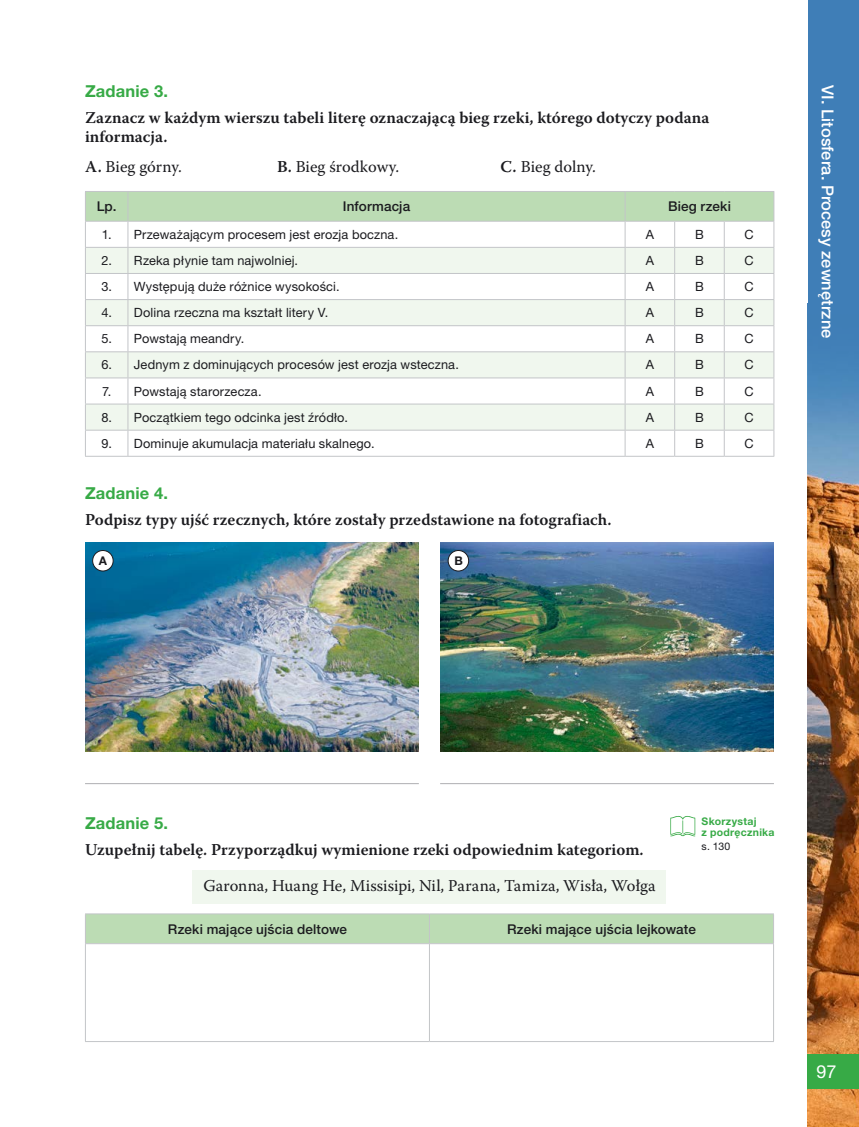
<style>
.page{position:relative;width:859px;height:1127px;background:#fff}
.page>*{position:absolute;margin:0;border:0;box-sizing:border-box;transform-origin:0 0}
.t1{font:18px "Helvetica Neue LT Pro";color:#fff}
.t2{font:600 16.5px/19.5px "Warnock Pro";color:#1b1b1f}
.t3{font:16.5px "Warnock Pro";color:#1b1b1f}
.t4{font:500 16.5px "Helvetica Neue LT Pro";color:#fff}
.t5{font:700 16.5px "Helvetica Neue LT Pro";letter-spacing:.01em;color:#37aa46}
.t6{font:500 13.5px "Helvetica Neue LT Pro";letter-spacing:.01em;color:#1b1b1f}
.t7{font:12.75px "Helvetica Neue LT Pro";letter-spacing:.01em;color:#1b1b1f}
.t8{font:700 12px "Helvetica Neue LT Pro";color:#1b1b1f}
.t9{font:700 10.5px/11.2px "Helvetica Neue LT Pro";letter-spacing:.025em;color:#37aa46}
.t10{font:10.5px "Helvetica Neue LT Pro";color:#1b1b1f}
.s1{font-weight:600}
</style>
<div class="page">
<svg style="left:85px;top:191px;width:689px;height:265px"></svg>
<hr style="left:85px;top:456px;width:43px;height:1px;background:#c3c5c8">
<hr style="left:128px;top:456px;width:497px;height:1px;background:#c3c5c8">
<hr style="left:625px;top:456px;width:50px;height:1px;background:#c3c5c8">
<hr style="left:675px;top:456px;width:49px;height:1px;background:#c3c5c8">
<hr style="left:724px;top:456px;width:50px;height:1px;background:#c3c5c8">
<img style="left:85px;top:542px;width:334px;height:209px">
<img style="left:440px;top:542px;width:334px;height:209px">
<hr style="left:85px;top:783px;width:334px;height:1px;background:#aeafb2">
<hr style="left:440px;top:783px;width:334px;height:1px;background:#aeafb2">
<div style="left:193px;top:870px;width:473px;height:33px;background:#f0f7ee"></div>
<svg style="left:86px;top:944px;width:687px;height:1px"></svg>
<hr style="left:85px;top:913px;width:344px;height:1px;background:#c3c5c8">
<hr style="left:429px;top:913px;width:345px;height:1px;background:#c3c5c8">
<div style="left:85px;top:914px;width:689px;height:29px;background:#bcdcb4"></div>
<hr style="left:85px;top:943px;width:344px;height:1px;background:#c3c5c8">
<hr style="left:85px;top:944px;width:1px;height:97px;background:#c3c5c8">
<hr style="left:429px;top:943px;width:345px;height:1px;background:#c3c5c8">
<hr style="left:429px;top:944px;width:1px;height:97px;background:#c3c5c8">
<hr style="left:773px;top:944px;width:1px;height:97px;background:#c3c5c8">
<hr style="left:85px;top:1041px;width:344px;height:1px;background:#c3c5c8">
<hr style="left:429px;top:1041px;width:345px;height:1px;background:#c3c5c8">
<svg style="left:670px;top:816px;width:25px;height:20px"></svg>
<div style="left:93px;top:550px;width:20px;height:21px;background:#fff;border-radius:50%"></div>
<div style="left:92px;top:550px;width:22px;height:21px;border:1px solid #1b1b1f;border-radius:50%"></div>
<div style="left:448px;top:550px;width:21px;height:21px;background:#fff;border-radius:50%"></div>
<div style="left:448px;top:550px;width:21px;height:21px;border:1px solid #1b1b1f;border-radius:50%"></div>
<img style="left:808px;top:430px;width:51px;height:697px">
<div style="left:808px;top:0;width:51px;height:430px;background:#3f7eb7"></div>
<div style="left:808px;top:1054px;width:51px;height:35px;background:#37aa46"></div>
<p class="t5" style="left:85px;top:81px;width:85px">Zadanie 3.</p>
<p class="t2" style="left:85px;top:107px;width:626px">Zaznacz w każdym wierszu tabeli literę oznaczającą bieg rzeki, którego dotyczy podana informacja.</p>
<p class="t3" style="left:85px;top:157px;width:98px"><span class="s1">A.</span> Bieg górny.</p>
<p class="t3" style="left:277px;top:157px;width:124px"><span class="s1">B.</span> Bieg środkowy.</p>
<p class="t3" style="left:501px;top:157px;width:97px"><span class="s1">C.</span> Bieg dolny.</p>
<p class="t6" style="left:97px;top:198px;width:21px">Lp.</p>
<p class="t6" style="left:343px;top:198px;width:69px">Informacja</p>
<p class="t6" style="left:668px;top:198px;width:64px">Bieg rzeki</p>
<p class="t7" style="left:102px;top:227px;width:298px">1. Przeważającym procesem jest erozja boczna.</p>
<p class="t7" style="left:646px;top:227px;width:10px">A</p>
<p class="t7" style="left:695px;top:227px;width:10px">B</p>
<p class="t7" style="left:744px;top:227px;width:11px">C</p>
<p class="t7" style="left:101px;top:253px;width:198px">2. Rzeka płynie tam najwolniej.</p>
<p class="t7" style="left:646px;top:253px;width:10px">A</p>
<p class="t7" style="left:695px;top:253px;width:10px">B</p>
<p class="t7" style="left:744px;top:253px;width:11px">C</p>
<p class="t7" style="left:101px;top:279px;width:240px">3. Występują duże różnice wysokości.</p>
<p class="t7" style="left:646px;top:279px;width:10px">A</p>
<p class="t7" style="left:695px;top:279px;width:10px">B</p>
<p class="t7" style="left:744px;top:279px;width:11px">C</p>
<p class="t7" style="left:101px;top:305px;width:228px">4. Dolina rzeczna ma kształt litery V.</p>
<p class="t7" style="left:646px;top:305px;width:10px">A</p>
<p class="t7" style="left:695px;top:305px;width:10px">B</p>
<p class="t7" style="left:744px;top:305px;width:11px">C</p>
<p class="t7" style="left:101px;top:331px;width:144px">5. Powstają meandry.</p>
<p class="t7" style="left:646px;top:331px;width:10px">A</p>
<p class="t7" style="left:695px;top:331px;width:10px">B</p>
<p class="t7" style="left:744px;top:331px;width:11px">C</p>
<p class="t7" style="left:101px;top:357px;width:359px">6. Jednym z dominujących procesów jest erozja wsteczna.</p>
<p class="t7" style="left:646px;top:357px;width:10px">A</p>
<p class="t7" style="left:695px;top:357px;width:10px">B</p>
<p class="t7" style="left:744px;top:357px;width:11px">C</p>
<p class="t7" style="left:102px;top:383px;width:161px">7. Powstają starorzecza.</p>
<p class="t7" style="left:646px;top:383px;width:10px">A</p>
<p class="t7" style="left:695px;top:383px;width:10px">B</p>
<p class="t7" style="left:744px;top:383px;width:11px">C</p>
<p class="t7" style="left:101px;top:409px;width:248px">8. Początkiem tego odcinka jest źródło.</p>
<p class="t7" style="left:646px;top:409px;width:10px">A</p>
<p class="t7" style="left:695px;top:409px;width:10px">B</p>
<p class="t7" style="left:744px;top:409px;width:11px">C</p>
<p class="t7" style="left:101px;top:436px;width:275px">9. Dominuje akumulacja materiału skalnego.</p>
<p class="t7" style="left:646px;top:436px;width:10px">A</p>
<p class="t7" style="left:695px;top:436px;width:10px">B</p>
<p class="t7" style="left:744px;top:436px;width:11px">C</p>
<p class="t5" style="left:85px;top:483px;width:84px">Zadanie 4.</p>
<p class="t2" style="left:85px;top:509px;width:528px">Podpisz typy ujść rzecznych, które zostały przedstawione na fotografiach.</p>
<p class="t8" style="left:99px;top:553px;width:10px">A</p>
<p class="t8" style="left:454px;top:553px;width:10px">B</p>
<p class="t4" style="left:837px;top:85px;width:255px;rotate:90deg">VI. Litosfera. Procesy zewnętrzne</p>
<p class="t9" style="left:702px;top:815px;width:74px">Skorzystaj<br>z podręcznika</p>
<p class="t10" style="left:702px;top:840px;width:30px">s. 130</p>
<p class="t5" style="left:85px;top:813px;width:84px">Zadanie 5.</p>
<p class="t2" style="left:85px;top:840px;width:560px">Uzupełnij tabelę. Przyporządkuj wymienione rzeki odpowiednim kategoriom.</p>
<p class="t3" style="left:203px;top:875px;width:453px">Garonna, Huang He, Missisipi, Nil, Parana, Tamiza, Wisła, Wołga</p>
<p class="t6" style="left:168px;top:921px;width:181px">Rzeki mające ujścia deltowe</p>
<p class="t6" style="left:507px;top:921px;width:190px">Rzeki mające ujścia lejkowate</p>
<h1 class="t1" style="left:816px;top:1061px;width:22px">97</h1>
</div>
